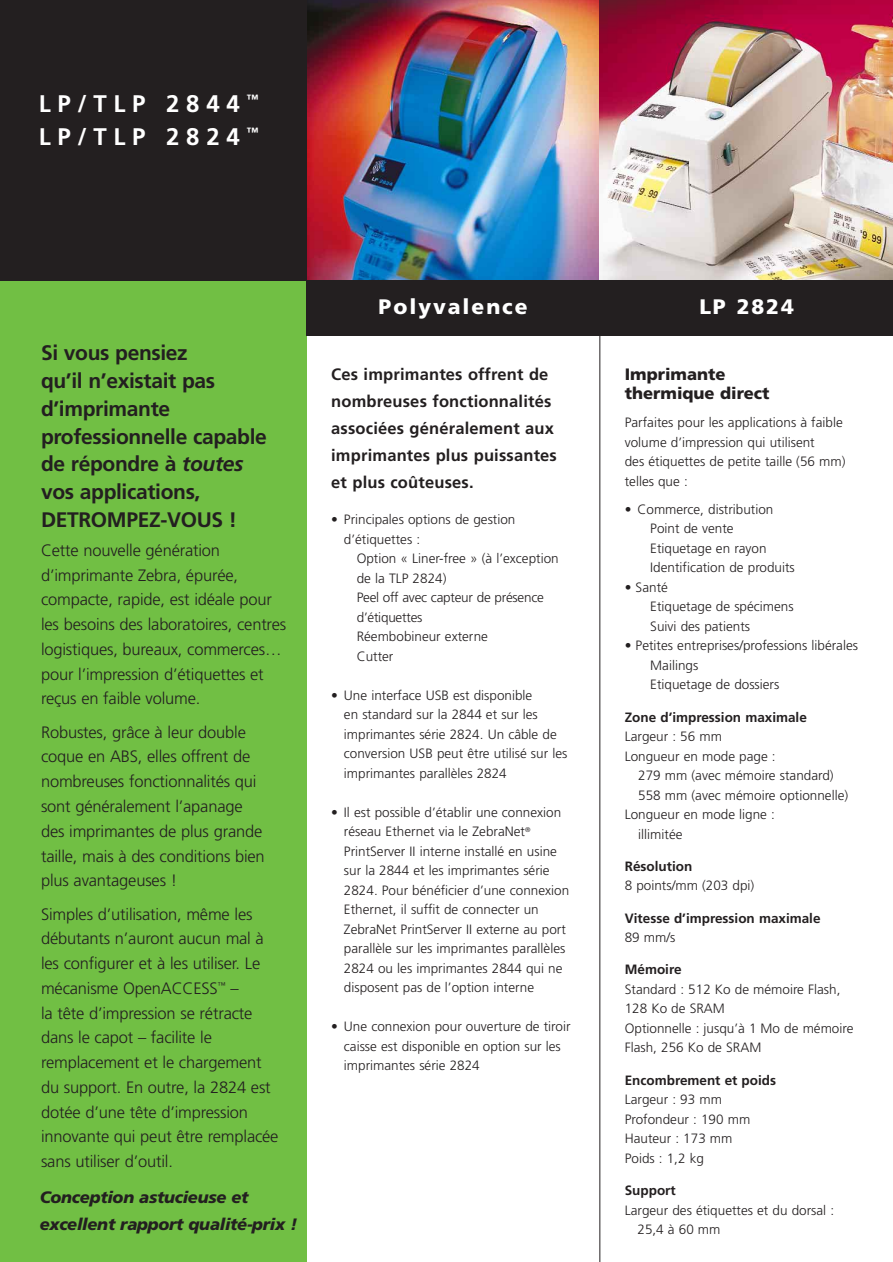
<style>
.page{position:relative;width:893px;height:1262px;background:#fff}
.page>*{position:absolute;margin:0;border:0;box-sizing:border-box;transform-origin:0 0}
.t1{font:700 24px/33px "Frutiger";letter-spacing:.28em;color:#fff}
.t2{font:700 21px/27.8px "Frutiger";letter-spacing:-.015em;color:#231f20}
.t3{font:900 21px "Frutiger";letter-spacing:.09em;color:#fff}
.t4{font:300 16.5px/24.8px "Frutiger";letter-spacing:-.01em;color:#231f20}
.t5{font:700 16.5px/27px "Frutiger";letter-spacing:.01em;color:#231f20}
.t6{font:italic 900 16.5px/27px "Frutiger";letter-spacing:-.02em;color:#231f20}
.t7{font:900 16.5px/19.5px "Frutiger";color:#231f20}
.t8{font:300 13.5px/19.5px "Frutiger";color:#231f20}
.t9{font:700 13.5px "Frutiger";color:#231f20}
.s1{font-style:italic}
</style>
<div class="page">
<hr style="left:599px;top:333px;width:1px;height:928px;background:#231f20">
<img style="left:306px;top:0;width:294px;height:281px">
<img style="left:600px;top:0;width:292px;height:281px">
<div style="left:0;top:281px;width:306px;height:980px;background:#71bf44"></div>
<div style="left:0;top:0;width:306px;height:281px;background:#231f20"></div>
<div style="left:306px;top:281px;width:586px;height:55px;background:#231f20"></div>
<h1 class="t1" style="left:39px;top:89px;width:221px">LP/TLP 2844 <sup>™<br></sup>LP/TLP 2824 <sup>™</sup></h1>
<h2 class="t2" style="left:41px;top:341px;width:227px">Si vous pensiez<br>qu’il n’existait pas d’imprimante professionnelle capable de répondre à <span class="s1">toutes </span>vos applications,<br>DETROMPEZ-VOUS !</h2>
<p class="t4" style="left:41px;top:539px;width:247px">Cette nouvelle génération d’imprimante Zebra, épurée, compacte, rapide, est idéale pour les besoins des laboratoires, centres logistiques, bureaux, commerces… pour l’impression d’étiquettes et reçus en faible volume.</p>
<p class="t4" style="left:41px;top:721px;width:225px">Robustes, grâce à leur double coque en ABS, elles offrent de nombreuses fonctionnalités qui sont généralement l’apanage des imprimantes de plus grande taille, mais à des conditions bien plus avantageuses !</p>
<p class="t4" style="left:41px;top:902px;width:239px">Simples d’utilisation, même les débutants n’auront aucun mal à les configurer et à les utiliser. Le mécanisme OpenACCESS<sup>™</sup> –<br>la tête d’impression se rétracte dans le capot – facilite le remplacement et le chargement du support. En outre, la 2824 est dotée d’une tête d’impression innovante qui peut être remplacée sans utiliser d’outil.</p>
<p class="t6" style="left:40px;top:1184px;width:259px">Conception astucieuse et excellent rapport qualité-prix !</p>
<h2 class="t3" style="left:378px;top:298px;width:150px">Polyvalence</h2>
<h2 class="t3" style="left:699px;top:298px;width:96px">LP 2824</h2>
<p class="t5" style="left:331px;top:362px;width:227px">Ces imprimantes offrent de nombreuses fonctionnalités associées généralement aux imprimantes plus puissantes et plus coûteuses.</p>
<p class="t8" style="left:344px;top:511px;width:173px;text-indent:-13px">• Principales options de gestion d’étiquettes :</p>
<p class="t8" style="left:357px;top:550px;width:203px">Option « Liner-free » (à l’exception de la TLP 2824)<br>Peel off avec capteur de présence d’étiquettes<br>Réembobineur externe<br>Cutter</p>
<p class="t8" style="left:344px;top:686px;width:225px;text-indent:-13px">• Une interface USB est disponible<br>en standard sur la 2844 et sur les imprimantes série 2824. Un câble de conversion USB peut être utilisé sur les imprimantes parallèles 2824</p>
<p class="t8" style="left:344px;top:803px;width:227px;text-indent:-13px">• Il est possible d’établir une connexion réseau Ethernet via le ZebraNet<sup>® </sup>PrintServer II interne installé en usine sur la 2844 et les imprimantes série 2824. Pour bénéficier d’une connexion Ethernet, il suffit de connecter un ZebraNet PrintServer II externe au port parallèle sur les imprimantes parallèles 2824 ou les imprimantes 2844 qui ne disposent pas de l’option interne</p>
<p class="t8" style="left:344px;top:1018px;width:228px;text-indent:-13px">• Une connexion pour ouverture de tiroir caisse est disponible en option sur les imprimantes série 2824</p>
<p class="t7" style="left:624px;top:365px;width:146px">Imprimante thermique direct</p>
<p class="t8" style="left:624px;top:414px;width:222px">Parfaites pour les applications à faible volume d’impression qui utilisent<br>des étiquettes de petite taille (56 mm) telles que :</p>
<p class="t8" style="left:650px;top:500px;width:146px;text-indent:-26px">• Commerce, distribution<br>Point de vente<br>Etiquetage en rayon<br>Identification de produits</p>
<p class="t8" style="left:650px;top:578px;width:145px;text-indent:-26px">• Santé<br>Etiquetage de spécimens<br>Suivi des patients</p>
<p class="t8" style="left:650px;top:637px;width:209px;text-indent:-26px">• Petites entreprises/professions libérales<br>Mailings<br>Etiquetage de dossiers</p>
<p class="t9" style="left:624px;top:711px;width:184px">Zone d’impression maximale</p>
<p class="t8" style="left:624px;top:727px;width:99px">Largeur : 56 mm</p>
<p class="t8" style="left:624px;top:747px;width:152px">Longueur en mode page :</p>
<p class="t8" style="left:638px;top:766px;width:197px">279 mm (avec mémoire standard)</p>
<p class="t8" style="left:638px;top:786px;width:211px">558 mm (avec mémoire optionnelle)</p>
<p class="t8" style="left:624px;top:805px;width:152px">Longueur en mode ligne :</p>
<p class="t8" style="left:638px;top:825px;width:46px">illimitée</p>
<p class="t9" style="left:624px;top:860px;width:69px">Résolution</p>
<p class="t8" style="left:624px;top:877px;width:131px">8 points/mm (203 dpi)</p>
<p class="t9" style="left:624px;top:912px;width:197px">Vitesse d’impression maximale</p>
<p class="t8" style="left:624px;top:928px;width:52px">89 mm/s</p>
<p class="t9" style="left:624px;top:964px;width:58px">Mémoire</p>
<p class="t8" style="left:624px;top:980px;width:230px">Standard : 512 Ko de mémoire Flash,<br>128 Ko de SRAM<br>Optionnelle : jusqu’à 1 Mo de mémoire<br>Flash, 256 Ko de SRAM</p>
<p class="t9" style="left:624px;top:1074px;width:153px">Encombrement et poids</p>
<p class="t8" style="left:624px;top:1090px;width:127px">Largeur : 93 mm<br>Profondeur : 190 mm<br>Hauteur : 173 mm<br>Poids : 1,2 kg</p>
<p class="t9" style="left:624px;top:1184px;width:53px">Support</p>
<p class="t8" style="left:637px;top:1201px;width:198px;text-indent:-13px">Largeur des étiquettes et du dorsal :<br>25,4 à 60 mm</p>
</div>
